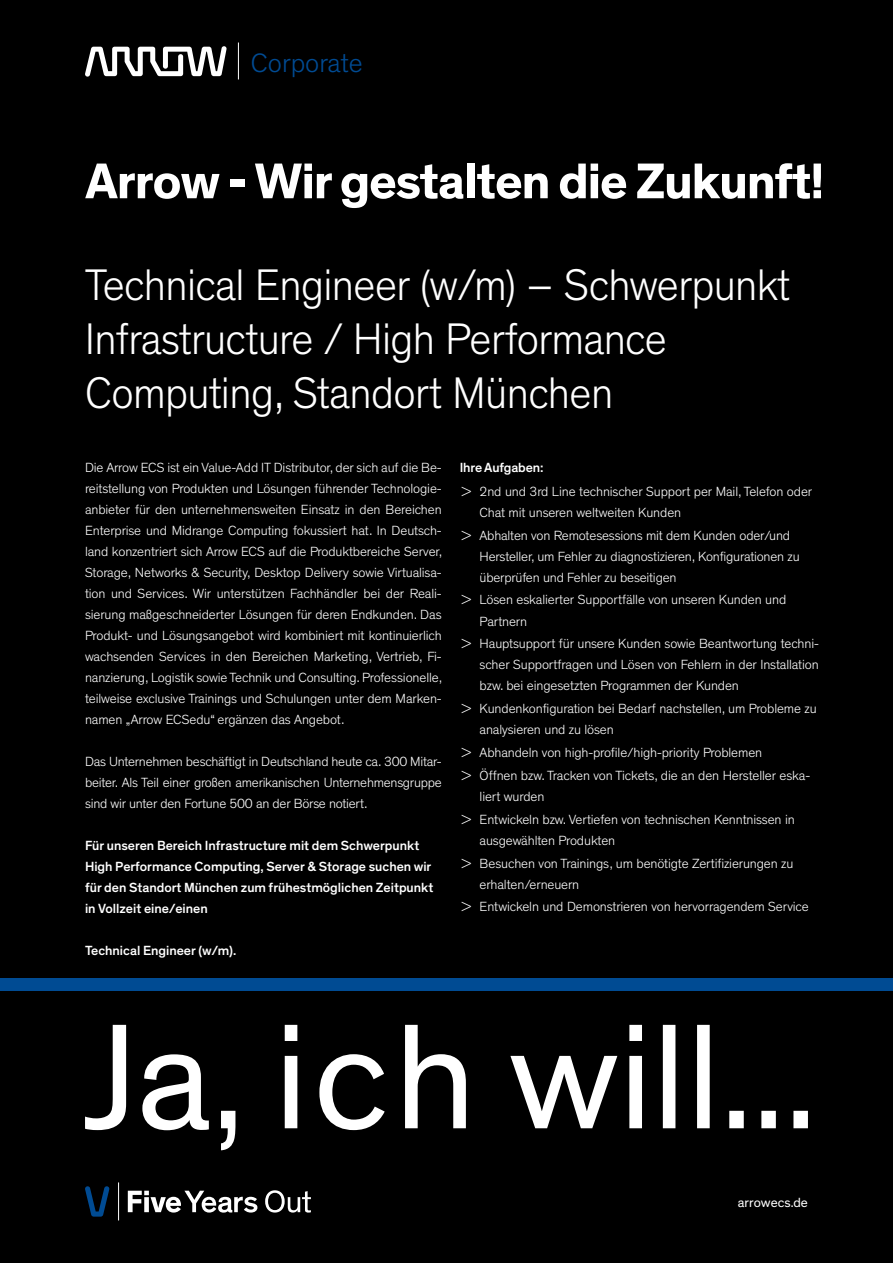
<style>
.page{position:relative;width:893px;height:1263px;background:#000}
.page>*{position:absolute;margin:0;border:0;box-sizing:border-box;transform-origin:0 0}
.t1{font:700 51px "Theinhardt";letter-spacing:-.025em;color:#fff}
.t2{font:300 45px/54px "Theinhardt";letter-spacing:-.015em;color:#fff;scale:.95 1}
.t3{font:300 27.15px "Theinhardt";color:#004b93}
.t4{font:300 13.5px/21px "Theinhardt";letter-spacing:-.01em;color:#fff}
.t5{font:500 13.5px/21px "Theinhardt";color:#fff}
.t6{font:13.5px "Theinhardt";color:#fff}
</style>
<div class="page">
<div style="left:0;top:978px;width:893px;height:13px;background:#004b93"></div>
<svg style="left:85px;top:1186px;width:24px;height:30px"></svg>
<svg style="left:128px;top:1191px;width:129px;height:21px"></svg>
<svg style="left:265px;top:1190px;width:46px;height:22px"></svg>
<hr style="left:118px;top:1182px;width:1px;height:38px;background:#fff">
<svg style="left:85px;top:46px;width:142px;height:31px"></svg>
<hr style="left:238px;top:43px;width:1px;height:36px;background:#fff">
<svg style="left:85px;top:1025px;width:723px;height:125px"></svg>
<h3 class="t3" style="left:251px;top:47px;width:113px">Corporate</h3>
<h1 class="t1" style="left:85px;top:149px;width:741px">Arrow - Wir gestalten die Zukunft!</h1>
<h2 class="t2" style="left:85px;top:259px;width:744px">Technical Engineer (w/m) – Schwerpunkt<br>Infrastructure / High Performance<br>Computing, Standort München</h2>
<p class="t4" style="left:85px;top:457px;width:359px;text-align:justify">Die Arrow ECS ist ein Value-Add IT Distributor, der sich auf die Be&shy;reitstellung von Produkten und Lösungen führender Technologie&shy;anbieter für den unternehmensweiten Einsatz in den Bereichen Enterprise und Midrange Computing fokussiert hat. In Deutsch&shy;land konzentriert sich Arrow ECS auf die Produktbereiche Server, Storage, Networks &amp; Security, Desktop Delivery sowie Virtualisa&shy;tion und Services. Wir unterstützen Fachhändler bei der Reali&shy;sierung maßgeschneiderter Lösungen für deren Endkunden. Das Produkt- und Lösungsangebot wird kombiniert mit kontinuierlich wachsenden Services in den Bereichen Marketing, Vertrieb, Fi&shy;nanzierung, Logistik sowie Technik und Consulting. Professionelle, teilweise exclusive Trainings und Schulungen unter dem Marken&shy;namen „Arrow ECSedu“ ergänzen das Angebot.</p>
<p class="t4" style="left:85px;top:751px;width:358px;text-align:justify">Das Unternehmen beschäftigt in Deutschland heute ca. 300 Mitar&shy;beiter. Als Teil einer großen amerikanischen Unternehmensgruppe sind wir unter den Fortune 500 an der Börse notiert.</p>
<p class="t5" style="left:85px;top:835px;width:350px">Für unseren Bereich Infrastructure mit dem Schwerpunkt High Performance Computing, Server &amp; Storage suchen wir für den Standort München zum frühestmöglichen Zeitpunkt in Vollzeit eine/einen</p>
<p class="t5" style="left:85px;top:940px;width:153px">Technical Engineer (w/m).</p>
<p class="t5" style="left:460px;top:457px;width:85px">Ihre Aufgaben:</p>
<p class="t4" style="left:480px;top:481px;width:334px;text-indent:-18px">&gt; 2nd und 3rd Line technischer Support per Mail, Telefon oder<br>Chat mit unseren weltweiten Kunden</p>
<p class="t4" style="left:480px;top:525px;width:322px;text-indent:-18px">&gt; Abhalten von Remotesessions mit dem Kunden oder/und<br>Hersteller, um Fehler zu diagnostizieren, Konfigurationen zu überprüfen und Fehler zu beseitigen</p>
<p class="t4" style="left:480px;top:590px;width:308px;text-indent:-18px">&gt; Lösen eskalierter Supportfälle von unseren Kunden und<br>Partnern</p>
<p class="t4" style="left:480px;top:633px;width:341px;text-align:justify;text-indent:-18px">&gt; Hauptsupport für unsere Kunden sowie Beantwortung techni&shy;scher Supportfragen und Lösen von Fehlern in der Installation bzw. bei eingesetzten Programmen der Kunden</p>
<p class="t4" style="left:480px;top:698px;width:339px;text-indent:-18px">&gt; Kundenkonfiguration bei Bedarf nachstellen, um Probleme zu analysieren und zu lösen</p>
<p class="t4" style="left:461px;top:741px;width:350px;line-height:22.8px">&gt; Abhandeln von high-profile/high-priority Problemen<br>&gt; Öffnen bzw. Tracken von Tickets, die an den Hersteller eska-</p>
<p class="t4" style="left:461px;top:785px;width:335px;line-height:22.8px;text-indent:18px">liert wurden<br>&gt; Entwickeln bzw. Vertiefen von technischen Kenntnissen in</p>
<p class="t4" style="left:461px;top:829px;width:334px;line-height:22.8px;text-indent:18px">ausgewählten Produkten<br>&gt; Besuchen von Trainings, um benötigte Zertifizierungen zu</p>
<p class="t4" style="left:461px;top:873px;width:349px;line-height:22.8px;text-indent:18px">erhalten/erneuern<br>&gt; Entwickeln und Demonstrieren von hervorragendem Service</p>
<p class="t6" style="left:738px;top:1194px;width:72px">arrowecs.de</p>
</div>
